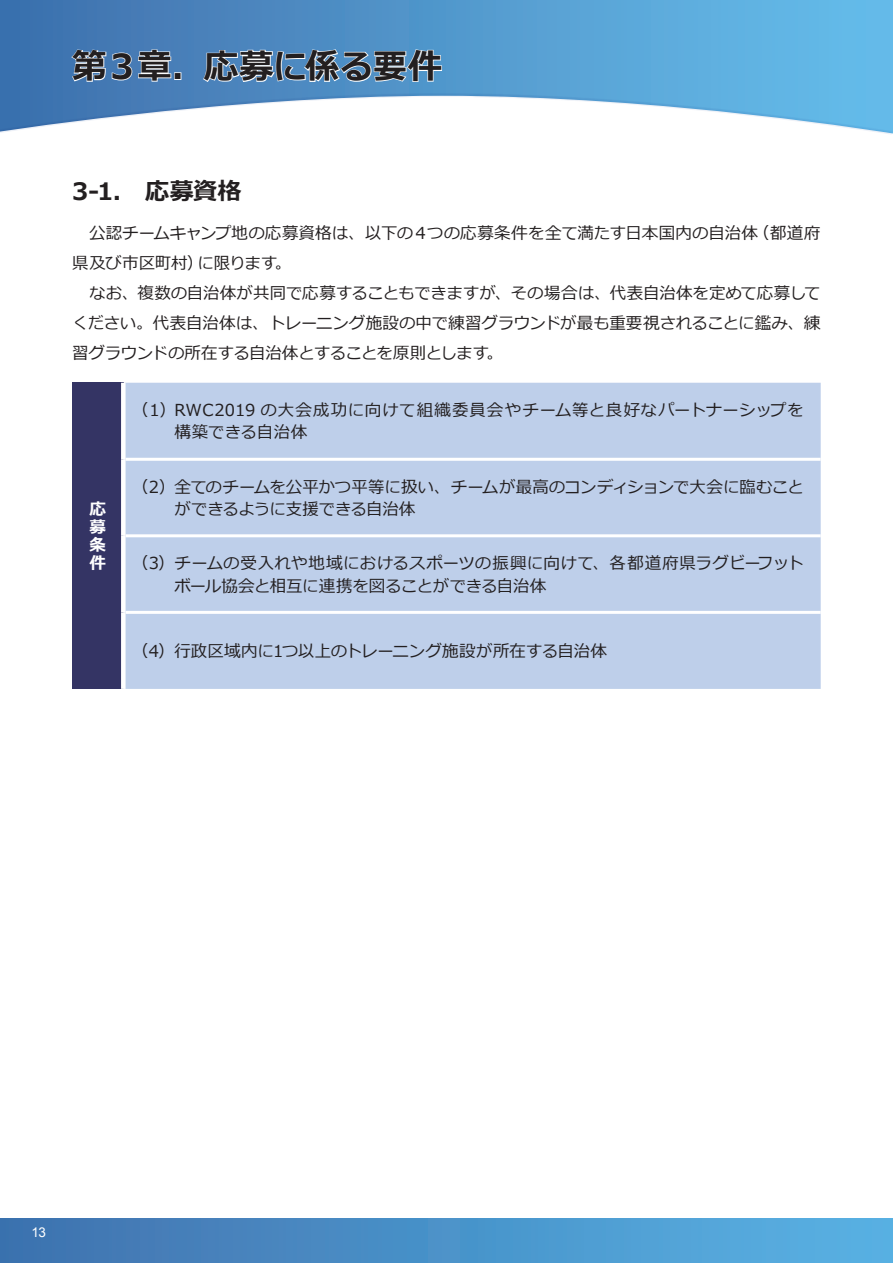
<style>
.page{position:relative;width:893px;height:1263px;background:#fff}
.page>*{position:absolute;margin:0;border:0;box-sizing:border-box;transform-origin:0 0}
.t1{font:700 34.5px "Meiryo";letter-spacing:.005em;color:#231f20}
.t2{font:700 24px "Meiryo";color:#231f20}
.t3{font:16.5px/30px "Meiryo";letter-spacing:-.005em;color:#231f20}
.t4{font:16.5px/22.5px "Meiryo";letter-spacing:.03em;color:#231f20}
.t5{font:700 16.5px/18.1px "Meiryo";color:#fff;text-align:justify}
.t6{font:13.5px "Arial";color:#fff}
</style>
<div class="page">
<div style="left:0;top:1218px;width:893px;height:45px;background:linear-gradient(to right,#3e72ae,#58b3e4)"></div>
<svg style="left:0;top:0;width:893px;height:91px;background:#539ace"></svg>
<svg style="left:0;top:91px;width:893px;height:43px"></svg>
<svg style="left:70px;top:48px;width:102px;height:34px"></svg>
<div style="left:174px;top:72px;width:7px;height:8px;border:2px solid #fff"></div>
<svg style="left:202px;top:48px;width:241px;height:35px"></svg>
<div style="left:72px;top:383px;width:51px;height:306px;background:#343464"></div>
<div style="left:126px;top:383px;width:695px;height:306px;background:#becfea"></div>
<hr style="left:126px;top:458px;width:695px;height:3px;background:#fff">
<hr style="left:126px;top:534px;width:695px;height:3px;background:#fff">
<hr style="left:126px;top:611px;width:695px;height:3px;background:#fff">
<div style="left:121px;top:383px;width:5px;height:76px;background:#fff"></div>
<div style="left:121px;top:459px;width:5px;height:77px;background:#fff"></div>
<div style="left:121px;top:536px;width:5px;height:76px;background:#fff"></div>
<div style="left:121px;top:612px;width:5px;height:77px;background:#fff"></div>
<h1 class="t1" style="left:72px;top:43px;width:371px">第3章. 応募に係る要件</h1>
<h2 class="t2" style="left:72px;top:174px;width:171px">3-1.　応募資格</h2>
<p class="t3" style="left:72px;top:219px;width:750px">　公認チームキャンプ地の応募資格は、以下の４つの応募条件を全て満たす日本国内の自治体（都道府県及び市区町村）に限ります。<br>　なお、複数の自治体が共同で応募することもできますが、その場合は、代表自治体を定めて応募してください。代表自治体は、トレーニング施設の中で練習グラウンドが最も重要視されることに鑑み、練習グラウンドの所在する自治体とすることを原則とします。</p>
<p class="t5" style="left:89px;top:501px;width:18px">応募条件</p>
<p class="t4" style="left:174px;top:400px;width:631px;text-indent:-42px">（1）RWC2019 の大会成功に向けて組織委員会やチーム等と良好なパートナーシップを構築できる自治体</p>
<p class="t3" style="left:174px;top:476px;width:631px;line-height:22.5px;text-indent:-42px">（2）全てのチームを公平かつ平等に扱い、チームが最高のコンディションで大会に臨むことができるように支援できる自治体</p>
<p class="t3" style="left:174px;top:553px;width:631px;line-height:22.5px;text-indent:-42px">（3）チームの受入れや地域におけるスポーツの振興に向けて、各都道府県ラグビーフットボール協会と相互に連携を図ることができる自治体</p>
<p class="t3" style="left:132px;top:637px;width:476px">（4）行政区域内に1つ以上のトレーニング施設が所在する自治体</p>
<p class="t6" style="left:31px;top:1223px;width:16px">13</p>
</div>
